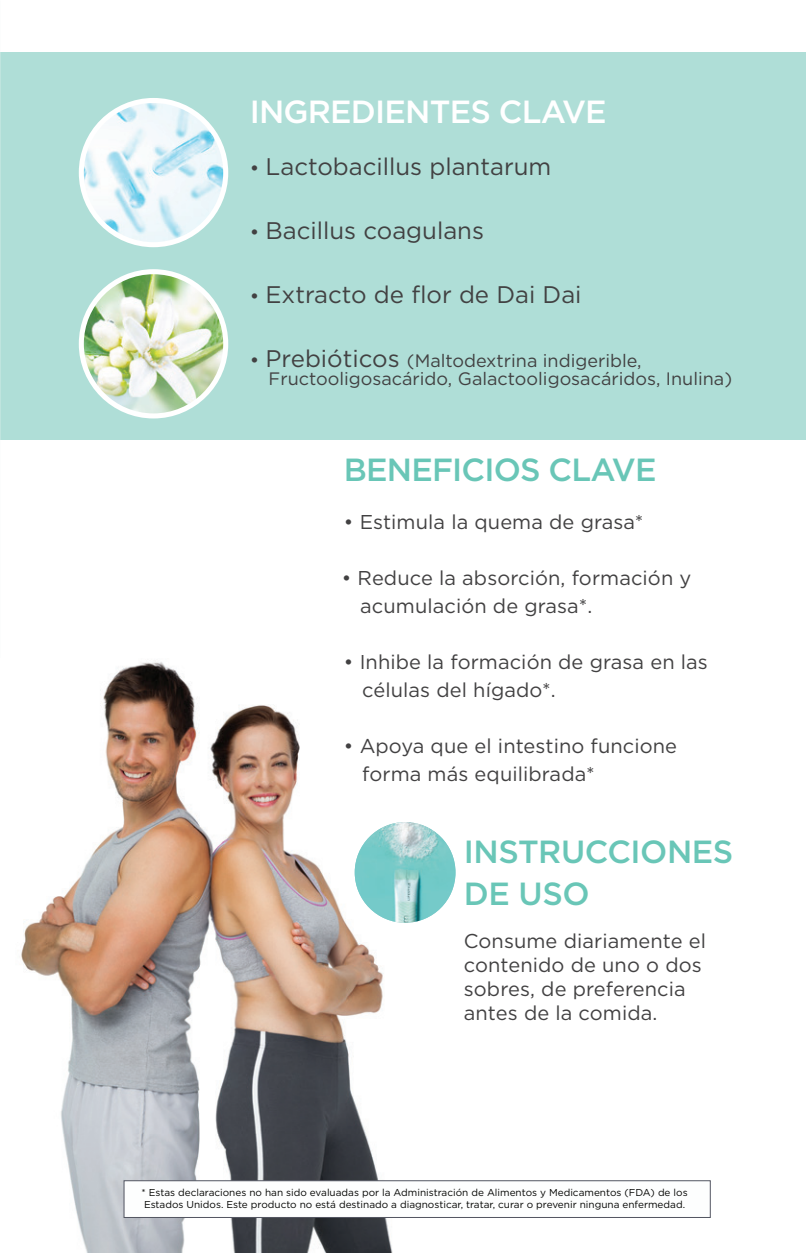
<style>
.page{position:relative;width:806px;height:1253px;background:#fff}
.page>*{position:absolute;margin:0;border:0;box-sizing:border-box;transform-origin:0 0}
.t1{font:500 32px/42.4px "Gotham";letter-spacing:-.025em;color:#69c6b7}
.t2{font:500 32px "Gotham";letter-spacing:-.025em;color:#fff}
.t3{font:24px "Gotham";color:#424142}
.t4{font:20px/28px "Gotham";letter-spacing:.005em;color:#424142}
.t5{font:18px/18px "Gotham";color:#424142}
.t6{font:10px/12px "Gotham";color:#040503}
.s1{font-size:20px}
.s2{font-size:24px}
</style>
<div class="page">
<div style="left:0;top:52px;width:805px;height:388px;background:#afded7"></div>
<img style="left:81px;top:100px;width:144px;height:145px;border-radius:72px">
<div style="left:79px;top:98px;width:149px;height:149px;border:5px solid #fff;border-radius:50%"></div>
<img style="left:81px;top:272px;width:144px;height:144px;border-radius:72px">
<div style="left:79px;top:269px;width:149px;height:149px;border:5px solid #fff;border-radius:50%"></div>
<img style="left:21px;top:662px;width:372px;height:591px">
<img style="left:354px;top:822px;width:101px;height:101px;border-radius:50px">
<div style="left:123px;top:1180px;width:587px;height:38px;background:#fdfefe;border:1px solid #525561"></div>
<h1 class="t2" style="left:249px;top:91px;width:358px">INGREDIENTES CLAVE</h1>
<p class="t3" style="left:249px;top:151px;width:303px"><span class="s1">•</span> Lactobacillus plantarum</p>
<p class="t3" style="left:249px;top:215px;width:235px"><span class="s1">•</span> Bacillus coagulans</p>
<p class="t3" style="left:249px;top:279px;width:333px"><span class="s1">•</span> Extracto de flor de Dai Dai</p>
<p class="t5" style="left:268px;top:352px;width:465px;text-indent:-19px"><span class="s1">•</span> <span class="s2">Prebióticos</span> (Maltodextrina indigerible,<br>Fructooligosacárido, Galactooligosacáridos, Inulina)</p>
<h1 class="t1" style="left:343px;top:448px;width:314px">BENEFICIOS CLAVE</h1>
<p class="t4" style="left:343px;top:508px;width:301px">• Estimula la quema de grasa*</p>
<p class="t4" style="left:360px;top:564px;width:332px;text-indent:-18px">• Reduce la absorción, formación y acumulación de grasa*.</p>
<p class="t4" style="left:362px;top:648px;width:347px;text-indent:-18px">• Inhibe la formación de grasa en las células del hígado*.</p>
<p class="t4" style="left:362px;top:732px;width:316px;text-indent:-18px">• Apoya que el intestino funcione forma más equilibrada*</p>
<h1 class="t1" style="left:463px;top:830px;width:271px">INSTRUCCIONES<br>DE USO</h1>
<p class="t4" style="left:463px;top:928px;width:244px;line-height:24px">Consume diariamente el contenido de uno o dos sobres, de preferencia antes de la comida.</p>
<p class="t6" style="left:141px;top:1186px;width:547px">* Estas declaraciones no han sido evaluadas por la Administración de Alimentos y Medicamentos (FDA) de los<br>Estados Unidos. Este producto no está destinado a diagnosticar, tratar, curar o prevenir ninguna enfermedad.</p>
</div>
